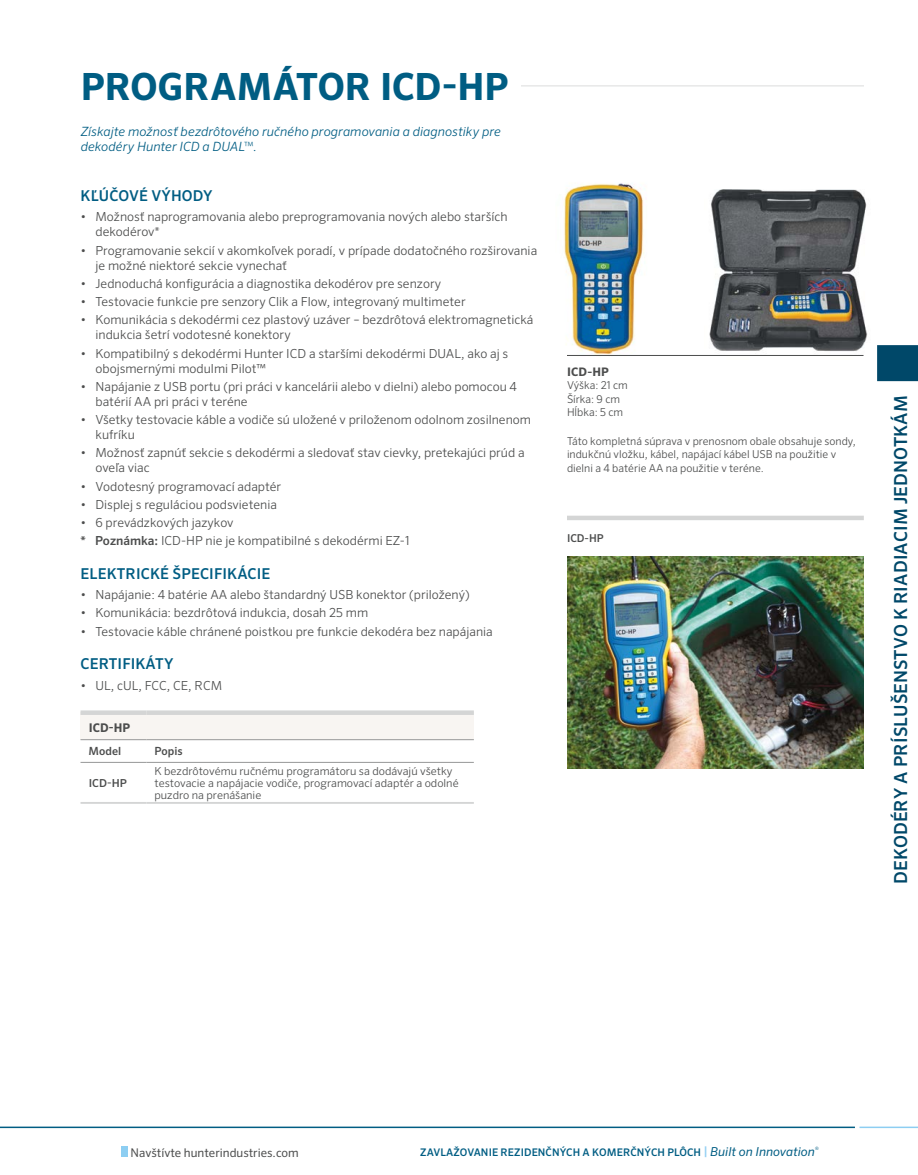
<style>
.page{position:relative;width:918px;height:1175px;background:#fff}
.page>*{position:absolute;margin:0;border:0;box-sizing:border-box;transform-origin:0 0}
.t1{font:700 37.5px "Sero Pro";color:#005d83}
.t2{font:500 18px "Sero Pro";letter-spacing:.01em;color:#004869}
.t3{font:500 15px "Sero Pro";letter-spacing:.01em;color:#005d83}
.t4{font:italic 300 12.75px/15px "Sero Pro";letter-spacing:.005em;color:#005d83}
.t5{font:300 12.45px/15px "Sero Pro";color:#4c4d4d}
.t6{font:12px "Sero Pro";color:#4c4d4d}
.t7{font:700 12px "Sero Pro";color:#4c4d4d}
.t8{font:700 11.7px "Sero Pro";color:#4c4d4d}
.t9{font:500 11.25px "Sero Pro";color:#4c4d4d}
.t10{font:300 10.95px/12px "Sero Pro";color:#4c4d4d}
.t11{font:500 10.95px "Sero Pro";color:#4c4d4d}
.t12{font:300 10.8px/13.5px "Sero Pro";color:#4c4d4d}
.t13{font:500 10.8px "Sero Pro";color:#4c4d4d}
.t14{font:500 10.5px "Sero Pro";letter-spacing:.01em;color:#005d83}
.s1{font-weight:200;font-style:normal}
.s2{font-weight:500}
.s3{font-size:12px;color:#95d1f3}
.s4{font-weight:400;font-style:italic;font-size:12.3px}
</style>
<div class="page">
<div style="left:877px;top:345px;width:41px;height:36px;background:#004869"></div>
<div style="left:122px;top:1146px;width:6px;height:10px;background:#8dcef2"></div>
<hr style="left:0;top:1126px;width:855px;height:2px;background:#005d83">
<hr style="left:860px;top:1126px;width:58px;height:2px;background:#8dcef2">
<hr style="left:81px;top:85px;width:783px;height:1px;background:#dbdcdc">
<img style="left:567px;top:556px;width:297px;height:212px">
<img style="left:563px;top:183px;width:81px;height:172px">
<img style="left:709px;top:189px;width:159px;height:162px">
<hr style="left:567px;top:355px;width:297px;height:1px;background:#4c4d4d">
<div style="left:81px;top:55px;width:440px;height:45px;background:#fff"></div>
<div style="left:567px;top:515px;width:297px;height:5px;background:#d4d5d5"></div>
<div style="left:81px;top:712px;width:393px;height:27px;background:#f8f5f2"></div>
<div style="left:81px;top:710px;width:65px;height:5px;background:#d4d5d5"></div>
<div style="left:146px;top:710px;width:328px;height:5px;background:#d4d5d5"></div>
<hr style="left:81px;top:739px;width:65px;height:1px;background:#969798">
<hr style="left:146px;top:739px;width:328px;height:1px;background:#969798">
<hr style="left:81px;top:762px;width:65px;height:1px;background:#969798">
<hr style="left:146px;top:762px;width:328px;height:1px;background:#969798">
<hr style="left:81px;top:802px;width:65px;height:2px;background:#d4d5d5">
<hr style="left:146px;top:802px;width:328px;height:2px;background:#d4d5d5">
<h1 class="t1" style="left:81px;top:64px;width:429px">PROGRAMÁTOR ICD-HP</h1>
<p class="t4" style="left:81px;top:124px;width:422px">Získajte možnosť bezdrôtového ručného programovania a diagnostiky pre dekodéry Hunter ICD a DUAL<span class="s1">™</span>.</p>
<p class="t3" style="left:81px;top:186px;width:134px">KĽÚČOVÉ VÝHODY</p>
<p class="t5" style="left:96px;top:209px;width:414px;text-indent:-15px">• Možnosť naprogramovania alebo preprogramovania nových alebo starších dekodérov*</p>
<p class="t5" style="left:96px;top:242px;width:443px;text-indent:-15px">• Programovanie sekcií v akomkoľvek poradí, v prípade dodatočného rozširovania je možné niektoré sekcie vynechať</p>
<p class="t5" style="left:81px;top:276px;width:362px">• Jednoduchá konfigurácia a diagnostika dekodérov pre senzory</p>
<p class="t5" style="left:81px;top:294px;width:387px">• Testovacie funkcie pre senzory Clik a Flow, integrovaný multimeter</p>
<p class="t5" style="left:96px;top:312px;width:439px;text-indent:-15px">• Komunikácia s dekodérmi cez plastový uzáver – bezdrôtová elektromagnetická indukcia šetrí vodotesné konektory</p>
<p class="t5" style="left:96px;top:345px;width:414px;text-indent:-15px">• Kompatibilný s dekodérmi Hunter ICD a staršími dekodérmi DUAL, ako aj s obojsmernými modulmi Pilot™</p>
<p class="t5" style="left:96px;top:379px;width:423px;text-indent:-15px">• Napájanie z USB portu (pri práci v kancelárii alebo v dielni) alebo pomocou 4 batérií AA pri práci v teréne</p>
<p class="t5" style="left:96px;top:412px;width:437px;text-indent:-15px">• Všetky testovacie káble a vodiče sú uložené v priloženom odolnom zosilnenom kufríku</p>
<p class="t5" style="left:96px;top:445px;width:431px;text-indent:-15px">• Možnosť zapnúť sekcie s dekodérmi a sledovať stav cievky, pretekajúci prúd a oveľa viac</p>
<p class="t5" style="left:81px;top:478px;width:202px">• Vodotesný programovací adaptér</p>
<p class="t5" style="left:81px;top:497px;width:198px">• Displej s reguláciou podsvietenia</p>
<p class="t5" style="left:81px;top:513px;width:330px;line-height:18.3px">• 6 prevádzkových jazykov<br><span class="s2">* Poznámka:</span> ICD-HP nie je kompatibilné s dekodérmi EZ-1</p>
<p class="t3" style="left:81px;top:564px;width:191px">ELEKTRICKÉ ŠPECIFIKÁCIE</p>
<p class="t5" style="left:81px;top:587px;width:391px">• Napájanie: 4 batérie AA alebo štandardný USB konektor (priložený)</p>
<p class="t5" style="left:81px;top:605px;width:289px">• Komunikácia: bezdrôtová indukcia, dosah 25 mm</p>
<p class="t5" style="left:81px;top:623px;width:414px">• Testovacie káble chránené poistkou pre funkcie dekodéra bez napájania</p>
<p class="t3" style="left:81px;top:655px;width:94px">CERTIFIKÁTY</p>
<p class="t5" style="left:81px;top:677px;width:143px">• UL, cUL, FCC, CE, RCM</p>
<p class="t7" style="left:89px;top:720px;width:43px">ICD-HP</p>
<p class="t9" style="left:89px;top:744px;width:34px">Model</p>
<p class="t9" style="left:154px;top:744px;width:30px">Popis</p>
<p class="t11" style="left:89px;top:776px;width:40px">ICD-HP</p>
<p class="t10" style="left:154px;top:764px;width:306px">K bezdrôtovému ručnému programátoru sa dodávajú všetky testovacie a napájacie vodiče, programovací adaptér a odolné puzdro na prenášanie</p>
<p class="t8" style="left:567px;top:364px;width:43px">ICD-HP</p>
<p class="t12" style="left:567px;top:379px;width:62px">Výška: 21 cm<br>Šírka: 9 cm<br>Hĺbka: 5 cm</p>
<p class="t12" style="left:567px;top:434px;width:290px">Táto kompletná súprava v prenosnom obale obsahuje sondy, indukčnú vložku, kábel, napájací kábel USB na použitie v dielni a 4 batérie AA na použitie v teréne.</p>
<p class="t13" style="left:567px;top:531px;width:38px">ICD-HP</p>
<h2 class="t2" style="left:890px;top:884px;width:490px;rotate:-90deg">DEKODÉRY A PRÍSLUŠENSTVO K RIADIACIM JEDNOTKÁM</h2>
<p class="t6" style="left:131px;top:1145px;width:170px">Navštívte hunterindustries.com</p>
<p class="t14" style="left:420px;top:1146px;width:400px">ZAVLAŽOVANIE REZIDENČNÝCH A KOMERČNÝCH PLÔCH <span class="s3">|</span> <span class="s4">Built on Innovation</span><sup>®</sup></p>
</div>
